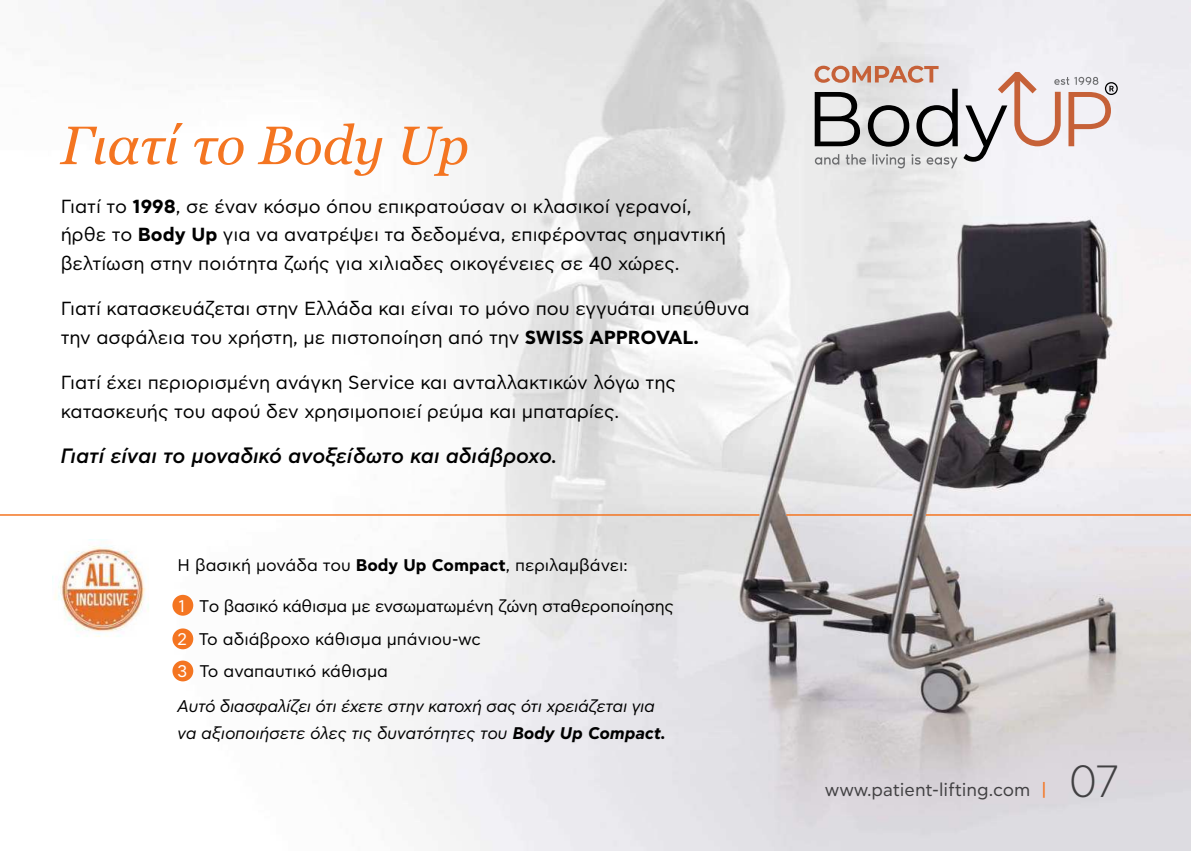
<style>
.page{position:relative;width:1191px;height:851px;background:#fff}
.page>*{position:absolute;margin:0;border:0;box-sizing:border-box;transform-origin:0 0}
.t1{font:italic 54px "Georgia Pro";color:#f47521}
.t2{font:300 45px "Apivita Asty";color:#414042}
.t3{font:italic 500 20.7px "Apivita Asty";color:#000}
.t4{font:18.9px/28.5px "Apivita Asty";color:#000}
.t5{font:18px "Apivita Asty";color:#414042}
.t6{font:16.8px/32.8px "Apivita Asty";letter-spacing:-.015em;color:#000}
.t7{font:italic 16.8px/26.5px "Apivita Asty";letter-spacing:-.015em;color:#000}
.s1{font-weight:700}
.s2{color:#fff}
.s3{color:#f47521}
</style>
<div class="page">
<img style="left:0;top:0;width:1191px;height:850px">
<svg style="left:814px;top:66px;width:303px;height:102px"></svg>
<hr style="left:0;top:514px;width:759px;height:1px;background:#f47521">
<hr style="left:925px;top:514px;width:266px;height:1px;background:#f47521">
<hr style="left:786px;top:514px;width:126px;height:1px;background:#f47521">
<img style="left:52px;top:539px;width:100px;height:100px">
<div style="left:172px;top:594px;width:21px;height:21px;background:#f47521;border-radius:50%"></div>
<div style="left:172px;top:628px;width:21px;height:21px;background:#f47521;border-radius:50%"></div>
<div style="left:172px;top:660px;width:21px;height:21px;background:#f47521;border-radius:50%"></div>
<h1 class="t1" style="left:61px;top:115px;width:410px">Γιατί το Body Up</h1>
<p class="t4" style="left:61px;top:193px;width:667px">Γιατί το <span class="s1">1998</span>, σε έναν κόσμο όπου επικρατούσαν οι κλασικοί γερανοί, ήρθε το <span class="s1">Body Up</span> για να ανατρέψει τα δεδομένα, επιφέροντας σημαντική βελτίωση στην ποιότητα ζωής για χιλιαδες οικογένειες σε 40 χώρες.</p>
<p class="t4" style="left:61px;top:295px;width:690px">Γιατί κατασκευάζεται στην Ελλάδα και είναι το μόνο που εγγυάται υπεύθυνα την ασφάλεια του χρήστη, με πιστοποίηση από την <span class="s1">SWISS APPROVAL.</span></p>
<p class="t4" style="left:61px;top:369px;width:617px">Γιατί έχει περιορισμένη ανάγκη Service και ανταλλακτικών λόγω της κατασκευής του αφού δεν χρησιμοποιεί ρεύμα και μπαταρίες.</p>
<p class="t3" style="left:61px;top:447px;width:498px">Γιατί είναι το μοναδικό ανοξείδωτο και αδιάβροχο.</p>
<p class="t6" style="left:178px;top:549px;width:452px">Η βασική μονάδα του <span class="s1">Body Up Compact</span>, περιλαμβάνει:</p>
<p class="t6" style="left:178px;top:590px;width:497px"><span class="s2">1</span> Tο βασικό κάθισμα με ενσωματωμένη ζώνη σταθεροποίησης<br><span class="s2">2</span> Το αδιάβροχο κάθισμα μπάνιου-wc<br><span class="s2">3</span> Το αναπαυτικό κάθισμα</p>
<p class="t7" style="left:178px;top:693px;width:489px">Αυτό διασφαλίζει ότι έχετε στην κατοχή σας ότι χρειάζεται για να αξιοποιήσετε όλες τις δυνατότητες του <span class="s1">Body Up Compact.</span></p>
<p class="t5" style="left:825px;top:781px;width:223px">www.patient-lifting.com <span class="s3">|</span></p>
<h2 class="t2" style="left:1068px;top:755px;width:51px">07</h2>
</div>
